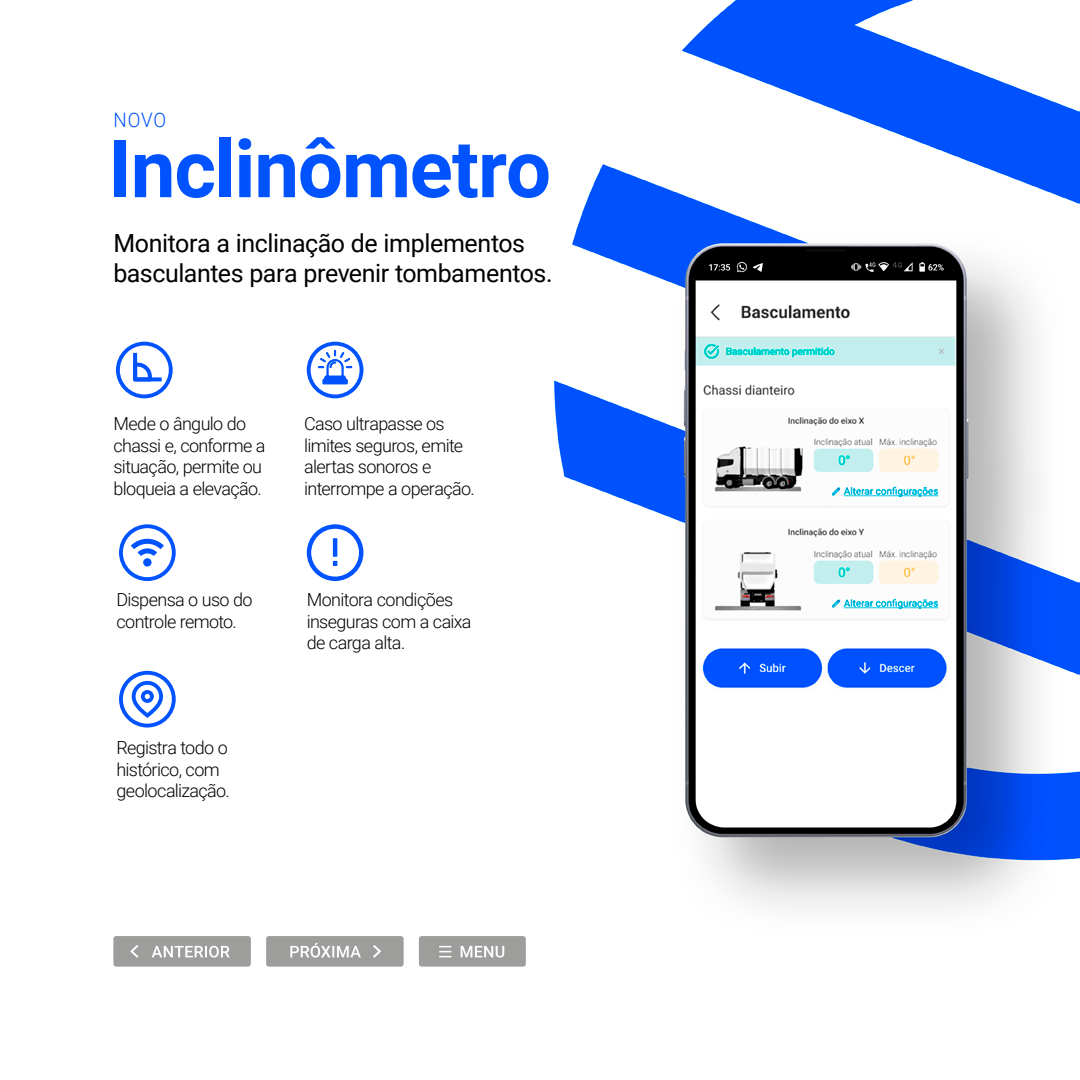
<style>
.page{position:relative;width:1080px;height:1080px;background:#fff}
.page>*{position:absolute;margin:0;border:0;box-sizing:border-box;transform-origin:0 0}
.t1{font:700 80px "Roboto";letter-spacing:-.015em;color:#0053ff}
.t2{font:25px/30px "Roboto";letter-spacing:-.015em;color:#000}
.t3{font:300 19.9px "Roboto";color:#0053ff;scale:.94 1}
.t4{font:300 18px/21.6px "Roboto";letter-spacing:-.035em;color:#000}
</style>
<div class="page">
<img style="left:140px;top:0;width:940px;height:964px">
<svg style="left:119px;top:671px;width:57px;height:57px"></svg>
<svg style="left:307px;top:524px;width:56px;height:57px"></svg>
<svg style="left:307px;top:342px;width:56px;height:56px"></svg>
<svg style="left:116px;top:342px;width:57px;height:56px"></svg>
<svg style="left:119px;top:524px;width:57px;height:57px"></svg>
<div style="left:113px;top:936px;width:138px;height:31px;background:#9d9d9c;border-radius:3px"></div>
<svg style="left:152px;top:946px;width:78px;height:12px"></svg>
<svg style="left:130px;top:945px;width:9px;height:13px"></svg>
<div style="left:266px;top:936px;width:138px;height:31px;background:#9d9d9c;border-radius:3px"></div>
<svg style="left:290px;top:943px;width:71px;height:15px"></svg>
<svg style="left:373px;top:945px;width:8px;height:13px"></svg>
<div style="left:419px;top:936px;width:107px;height:31px;background:#9d9d9c;border-radius:3px"></div>
<svg style="left:439px;top:946px;width:12px;height:11px"></svg>
<svg style="left:461px;top:946px;width:43px;height:12px"></svg>
<p class="t3" style="left:113px;top:106px;width:58px">NOVO</p>
<h1 class="t1" style="left:109px;top:113px;width:444px">Inclinômetro</h1>
<h2 class="t2" style="left:113px;top:227px;width:441px">Monitora a inclinação de implementos basculantes para prevenir tombamentos.</h2>
<p class="t4" style="left:113px;top:412px;width:154px">Mede o ângulo do chassi e, conforme a situação, permite ou bloqueia a elevação.</p>
<p class="t4" style="left:116px;top:588px;width:138px">Dispensa o uso do controle remoto.</p>
<p class="t4" style="left:116px;top:736px;width:115px">Registra todo o histórico, com geolocalização.</p>
<p class="t4" style="left:304px;top:412px;width:172px">Caso ultrapasse os limites seguros, emite alertas sonoros e interrompe a operação.</p>
<p class="t4" style="left:307px;top:588px;width:166px">Monitora condições inseguras com a caixa de carga alta.</p>
</div>
